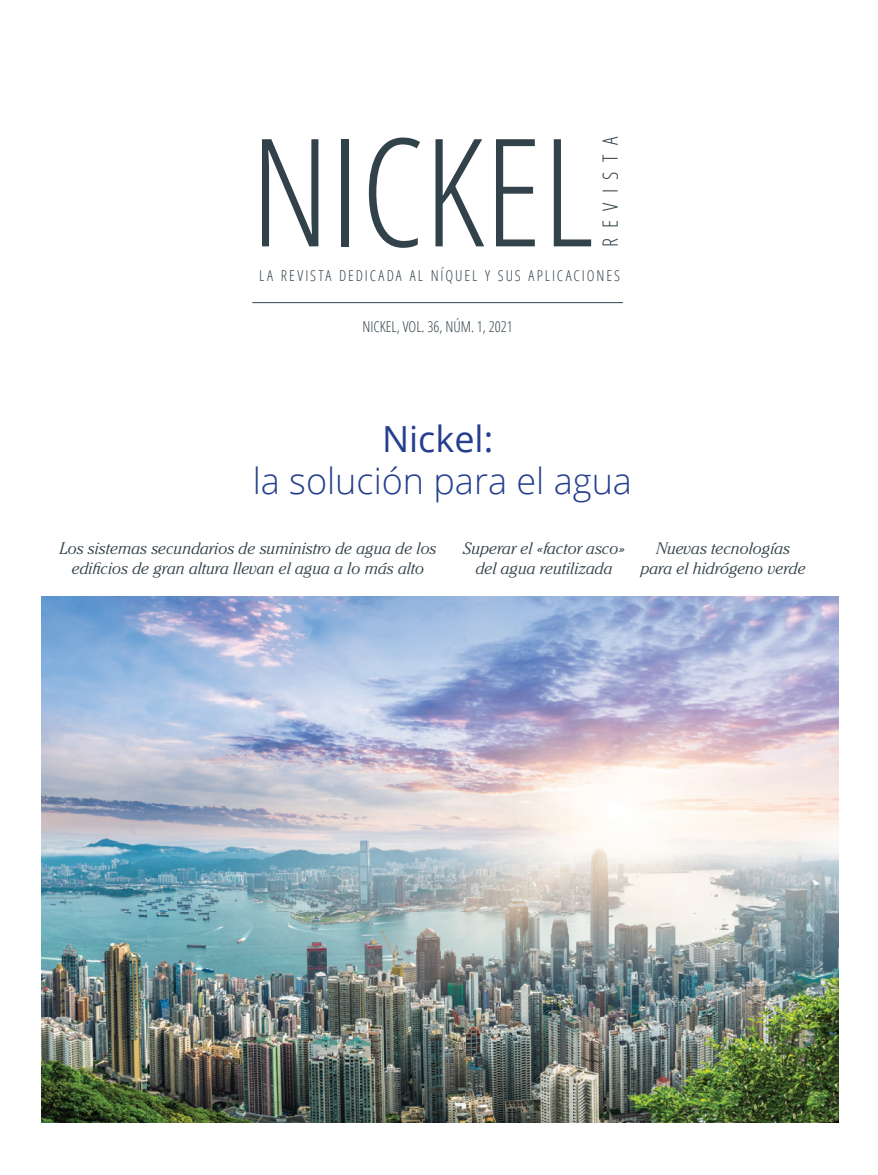
<style>
.page{position:relative;width:878px;height:1175px;background:#fff}
.page>*{position:absolute;margin:0;border:0;box-sizing:border-box;transform-origin:0 0}
.t1{font:300 150px "Open Sans Condensed";color:#32424a}
.t2{font:300 36px "Open Sans";color:#253f8e}
.t3{font:36px "Open Sans";color:#253f8e}
.t4{font:300 21px "Open Sans Condensed";letter-spacing:.45em;color:#32424a}
.t5{font:italic 300 16.5px/19.8px "Cheltenham";color:#32424a;text-align:center}
.t6{font:300 15px "Open Sans Condensed";letter-spacing:.125em;color:#32424a}
.t7{font:300 15px "Open Sans Condensed";color:#32424a}
</style>
<div class="page">
<img style="left:42px;top:596px;width:796px;height:526px">
<hr style="left:252px;top:302px;width:371px;height:1px;background:#32424a">
<h1 class="t1" style="left:250px;top:90px;width:345px">NICKEL</h1>
<p class="t4" style="left:595px;top:247px;width:112px;rotate:-90deg">REVISTA</p>
<p class="t6" style="left:259px;top:266px;width:362px">LA REVISTA DEDICADA AL NÍQUEL Y SUS APLICACIONES</p>
<p class="t7" style="left:362px;top:316px;width:152px">NICKEL, VOL. 36, NÚM. 1, 2021</p>
<h2 class="t3" style="left:382px;top:414px;width:113px">Nickel:</h2>
<h2 class="t2" style="left:253px;top:456px;width:381px">la solución para el agua</h2>
<p class="t5" style="left:59px;top:539px;width:378px">Los sistemas secundarios de suministro de agua de los edificios de gran altura llevan el agua a lo más alto</p>
<p class="t5" style="left:463px;top:539px;width:163px">Superar el «factor asco» del agua reutilizada</p>
<p class="t5" style="left:640px;top:539px;width:166px">Nuevas tecnologías para el hidrógeno verde</p>
</div>
